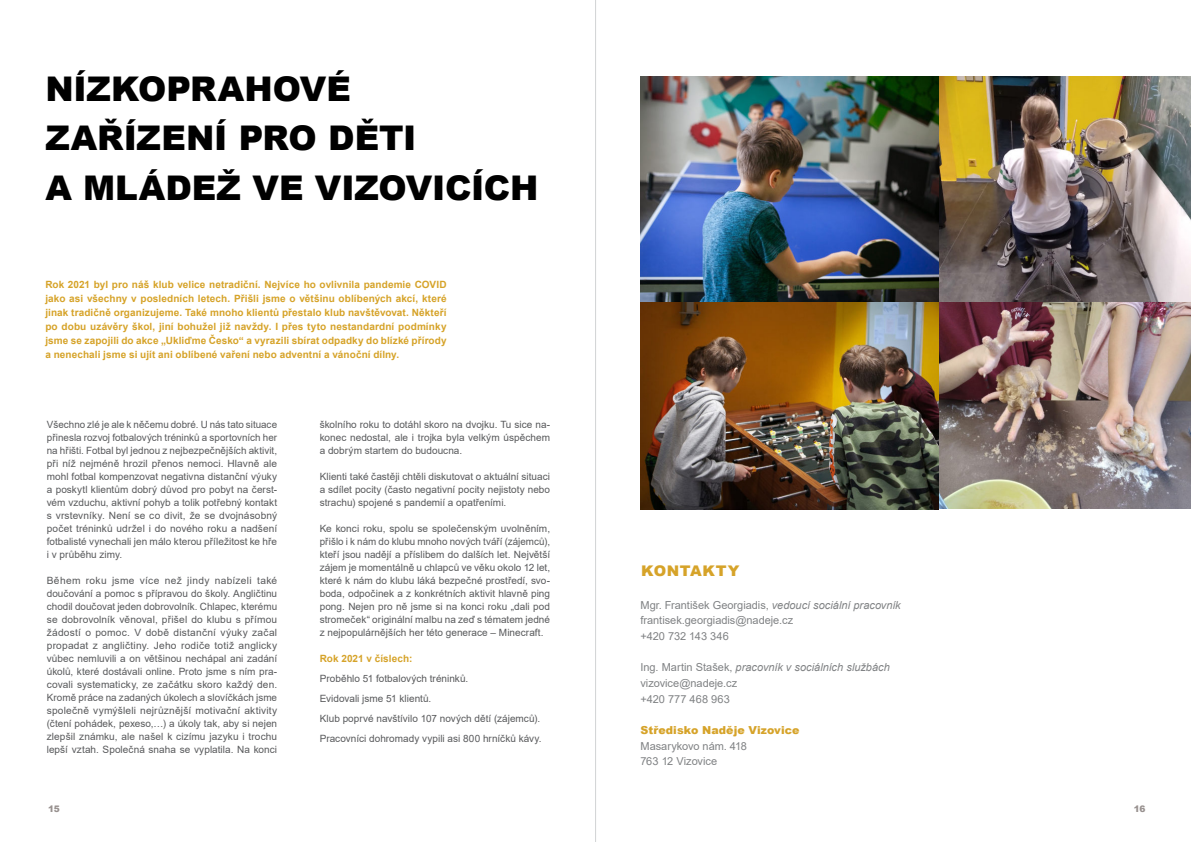
<style>
.page{position:relative;width:1191px;height:842px;background:#fff}
.page>*{position:absolute;margin:0;border:0;box-sizing:border-box;transform-origin:0 0}
.t1{font:900 34px/49.5px "Arial";color:#000}
.t2{font:900 14.7px "Arial";letter-spacing:.035em;color:#d6a329}
.t3{font:11px/15.7px "Arial";color:#808284}
.t4{font:900 11px "Arial";letter-spacing:.005em;color:#d6a329}
.t5{font:10px/13px "Arial";letter-spacing:.005em;color:#58595b;text-align:justify}
.t6{font:700 10px/14px "Arial";letter-spacing:.01em;color:#d6a329;text-align:justify}
.t7{font:900 9px "Arial";color:#98918f}
.s1{font-style:italic}
</style>
<div class="page">
<hr style="left:595px;top:0;width:1px;height:842px;background:#d1d3d4">
<img style="left:641px;top:76px;width:549px;height:433px">
<h1 class="t1" style="left:45px;top:63px;width:494px">NÍZKOPRAHOVÉ<br>ZAŘÍZENÍ PRO DĚTI<br>A MLÁDEŽ VE VIZOVICÍCH</h1>
<p class="t6" style="left:45px;top:278px;width:403px">Rok 2021 byl pro náš klub velice netradiční. Nejvíce ho ovlivnila pandemie COVID jako asi všechny v posledních letech. Přišli jsme o většinu oblíbených akcí, které jinak tradičně organizujeme. Také mnoho klientů přestalo klub navštěvovat. Někteří po dobu uzávěry škol, jiní bohužel již navždy. I přes tyto nestandardní podmínky jsme se zapojili do akce „Ukliďme Česko“ a vyrazili sbírat odpadky do blízké přírody a nenechali jsme si ujít ani oblíbené vaření nebo adventní a vánoční dílny.</p>
<p class="t5" style="left:47px;top:418px;width:232px">Všechno zlé je ale k něčemu dobré. U nás tato situace přinesla rozvoj fotbalových tréninků a sportovních her na hřišti. Fotbal byl jednou z nejbezpečnějších aktivit, při níž nejméně hrozil přenos nemoci. Hlavně ale mohl fotbal kompenzovat negativna distanční výuky a poskytl klientům dobrý důvod pro pobyt na čerst&shy;vém vzduchu, aktivní pohyb a tolik potřebný kontakt s vrstevníky. Není se co divit, že se dvojnásobný počet tréninků udržel i do nového roku a nadšení fotbalisté vynechali jen málo kterou příležitost ke hře i v průběhu zimy.</p>
<p class="t5" style="left:47px;top:574px;width:232px">Během roku jsme více než jindy nabízeli také doučování a pomoc s přípravou do školy. Angličtinu chodil doučovat jeden dobrovolník. Chlapec, kterému se dobrovolník věnoval, přišel do klubu s přímou žádostí o pomoc. V době distanční výuky začal propadat z angličtiny. Jeho rodiče totiž anglicky vůbec nemluvili a on většinou nechápal ani zadání úkolů, které dostávali online. Proto jsme s ním pra&shy;covali systematicky, ze začátku skoro každý den.<br>Kromě práce na zadaných úkolech a slovíčkách jsme společně vymýšleli nejrůznější motivační aktivity (čtení pohádek, pexeso,…) a úkoly tak, aby si nejen zlepšil známku, ale našel k cizímu jazyku i trochu lepší vztah. Společná snaha se vyplatila. Na konci</p>
<p class="t5" style="left:320px;top:418px;width:232px">školního roku to dotáhl skoro na dvojku. Tu sice na&shy;konec nedostal, ale i trojka byla velkým úspěchem a dobrým startem do budoucna.</p>
<p class="t5" style="left:320px;top:470px;width:232px">Klienti také častěji chtěli diskutovat o aktuální situaci a sdílet pocity (často negativní pocity nejistoty nebo strachu) spojené s pandemií a opatřeními.</p>
<p class="t5" style="left:320px;top:522px;width:232px">Ke konci roku, spolu se společenským uvolněním, přišlo i k nám do klubu mnoho nových tváří (zájemců), kteří jsou nadějí a příslibem do dalších let. Největší zájem je momentálně u chlapců ve věku okolo 12 let, které k nám do klubu láká bezpečné prostředí, svo&shy;boda, odpočinek a z konkrétních aktivit hlavně ping pong. Nejen pro ně jsme si na konci roku „dali pod stromeček“ originální malbu na zeď s tématem jedné z nejpopulárnějších her této generace – Minecraft.</p>
<p class="t6" style="left:320px;top:651px;width:94px">Rok 2021 v číslech:</p>
<p class="t5" style="left:320px;top:668px;width:223px;line-height:20.2px;text-align:left">Proběhlo 51 fotbalových tréninků.<br>Evidovali jsme 51 klientů.<br>Klub poprvé navštívilo 107 nových dětí (zájemců).<br>Pracovníci dohromady vypili asi 800 hrníčků kávy.</p>
<h2 class="t2" style="left:641px;top:560px;width:100px">KONTAKTY</h2>
<p class="t3" style="left:640px;top:597px;width:262px">Mgr. František Georgiadis, <span class="s1">vedoucí sociální pracovník </span>frantisek.georgiadis@nadeje.cz<br>+420 732 143 346</p>
<p class="t3" style="left:640px;top:660px;width:251px">Ing. Martin Stašek, <span class="s1">pracovník v sociálních službách </span>vizovice@nadeje.cz<br>+420 777 468 963</p>
<p class="t4" style="left:640px;top:722px;width:161px">Středisko Naděje Vizovice</p>
<p class="t3" style="left:640px;top:738px;width:108px">Masarykovo nám. 418<br>763 12 Vizovice</p>
<p class="t7" style="left:48px;top:804px;width:13px">15</p>
<p class="t7" style="left:1133px;top:804px;width:13px">16</p>
</div>
